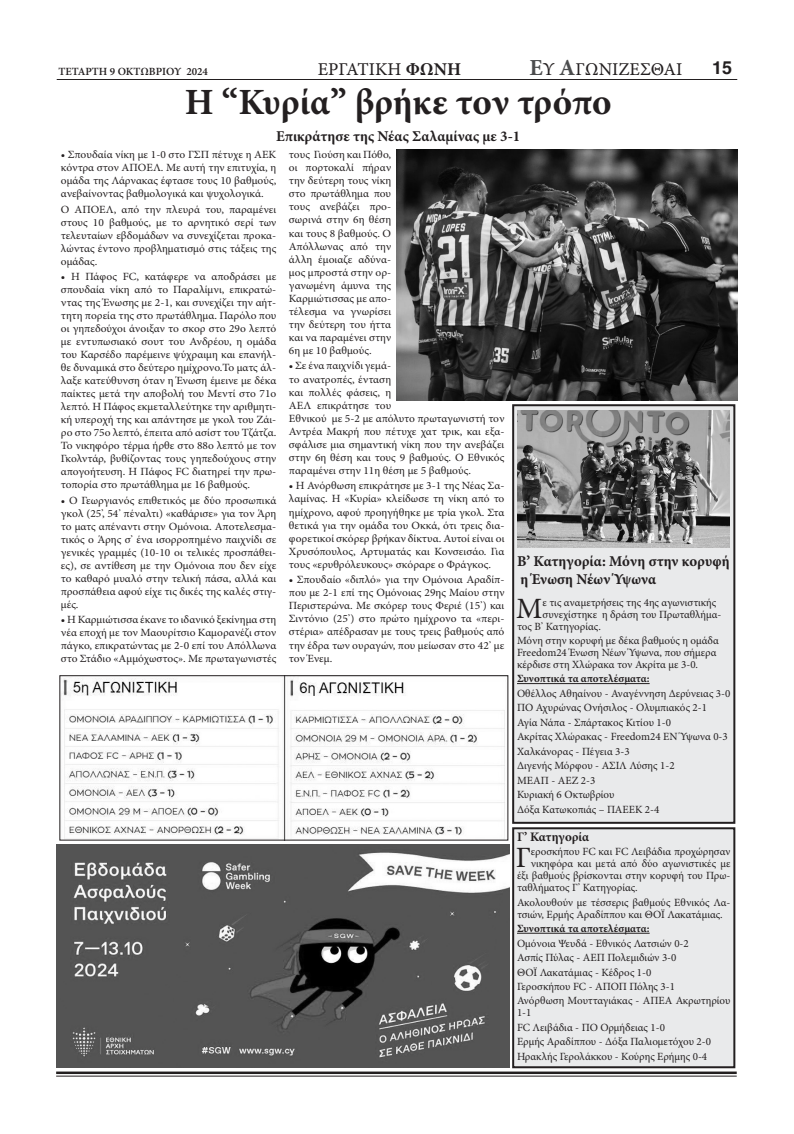
<style>
.page{position:relative;width:794px;height:1134px;background:#fff}
.page>*{position:absolute;margin:0;border:0;box-sizing:border-box;transform-origin:0 0}
.t1{font:700 37px "Minion Pro";letter-spacing:-.005em;color:#231f20}
.t2{font:29.5px "Minion Pro";color:#231f20}
.t3{font:18px "Minion Pro Capt";color:#231f20}
.t4{font:700 18px "Helvetica";color:#231f20}
.t5{font:15px "Minion Pro Bold Capt";color:#231f20}
.t6{font:700 15px "Minion Pro";letter-spacing:.005em;color:#231f20}
.t7{font:700 13px "Minion Pro";color:#231f20}
.t8{font:11px/13px "Minion Pro";color:#231f20;text-align:justify;scale:1.04 1}
.t9{font:11px/12px "Minion Pro";color:#231f20}
.t10{font:700 11px "Minion Pro";letter-spacing:-.005em;color:#231f20}
.t11{font:600 11px "Minion Pro";color:#231f20}
.s1{font-family:"Minion Pro";font-weight:700}
.s2{font-family:"Minion Pro";font-weight:700;font-size:23px;color:#4b4c4d}
</style>
<div class="page">
<div style="left:513px;top:405px;width:221px;height:418px;background:#e9eaeb"></div>
<hr style="left:517px;top:683px;width:132px;height:1px;background:#231f20">
<div style="left:512px;top:404px;width:223px;height:420px;border:2px solid #231f20"></div>
<div style="left:513px;top:828px;width:221px;height:239px;background:#e9eaeb"></div>
<hr style="left:517px;top:933px;width:132px;height:1px;background:#231f20">
<div style="left:512px;top:827px;width:223px;height:241px;border:2px solid #231f20"></div>
<img style="left:517px;top:411px;width:212px;height:136px">
<img style="left:397px;top:150px;width:340px;height:251px">
<img style="left:57px;top:845px;width:452px;height:222px">
<img style="left:61px;top:677px;width:444px;height:162px">
<div style="left:59px;top:675px;width:449px;height:166px;border:1px solid #231f20"></div>
<hr style="left:56px;top:1071px;width:680px;height:3px;background:#231f20">
<hr style="left:56px;top:1076px;width:680px;height:1px;background:#231f20">
<hr style="left:57px;top:79px;width:680px;height:1px;background:#231f20">
<p class="t11" style="left:58px;top:64px;width:151px">ΤΕΤΑΡΤΗ 9 ΟΚΤΩΒΡΙΟΥ 2024</p>
<p class="t3" style="left:318px;top:58px;width:145px">ΕΡΓΑΤΙΚΗ <span class="s1">ΦΩΝΗ</span></p>
<p class="t3" style="left:529px;top:58px;width:154px"><span class="s2">Ε</span>Υ <span class="s2">Α</span>ΓΩΝΙΖΕΣΘΑΙ</p>
<p class="t4" style="left:712px;top:57px;width:22px">15</p>
<p class="t1" style="left:185px;top:76px;width:428px">Η “Κυρία” βρήκε τον τρόπο</p>
<p class="t8" style="left:61px;top:148px;width:209px">• Σπουδαία νίκη με 1-0 στο ΓΣΠ πέτυχε η ΑΕΚ κόντρα στον ΑΠΟΕΛ. Με αυτή την επιτυχία, η ομάδα της Λάρνακας έφτασε τους 10 βαθμούς, ανεβαίνοντας βαθμολογικά και ψυχολογικά.</p>
<p class="t8" style="left:61px;top:203px;width:209px">Ο ΑΠΟΕΛ, από την πλευρά του, παραμένει στους 10 βαθμούς, με το αρνητικό σερί των τελευταίων εβδομάδων να συνεχίζεται προκα&shy;λώντας έντονο προβληματισμό στις τάξεις της ομάδας.</p>
<p class="t8" style="left:61px;top:270px;width:209px">• Η Πάφος FC, κατάφερε να αποδράσει με σπουδαία νίκη από το Παραλίμνι, επικρατώ&shy;ντας της Ένωσης με 2-1, και συνεχίζει την αήτ&shy;τητη πορεία της στο πρωτάθλημα. Παρόλο που οι γηπεδούχοι άνοιξαν το σκορ στο 29ο λεπτό με εντυπωσιακό σουτ του Ανδρέου, η ομάδα του Καρσέδο παρέμεινε ψύχραιμη και επανήλ&shy;θε δυναμικά στο δεύτερο ημίχρονο.Το ματς άλ&shy;λαξε κατεύθυνση όταν η Ένωση έμεινε με δέκα παίκτες μετά την αποβολή του Μεντί στο 71ο λεπτό. Η Πάφος εκμεταλλεύτηκε την αριθμητι&shy;κή υπεροχή της και απάντησε με γκολ του Ζάι&shy;ρο στο 75ο λεπτό, έπειτα από ασίστ του Τζάτζα.<br>Το νικηφόρο τέρμα ήρθε στο 88ο λεπτό με τον Γκολντάρ, βυθίζοντας τους γηπεδούχους στην απογοήτευση. Η Πάφος FC διατηρεί την πρω&shy;τοπορία στο πρωτάθλημα με 16 βαθμούς.</p>
<p class="t8" style="left:61px;top:494px;width:209px">• Ο Γεωργιανός επιθετικός με δύο προσωπικά γκολ (25’, 54’ πέναλτι) «καθάρισε» για τον Άρη το ματς απέναντι στην Ομόνοια. Αποτελεσμα&shy;τικός ο Άρης σ’ ένα ισορροπημένο παιχνίδι σε γενικές γραμμές (10-10 οι τελικές προσπάθει&shy;ες), σε αντίθεση με την Ομόνοια που δεν είχε το καθαρό μυαλό στην τελική πάσα, αλλά και προσπάθεια αφού είχε τις δικές της καλές στιγ&shy;μές.</p>
<p class="t8" style="left:61px;top:613px;width:209px">• Η Καρμιώτισσα έκανε το ιδανικό ξεκίνημα στη νέα εποχή με τον Μαουρίτσιο Καμορανέζι στον πάγκο, επικρατώντας με 2-0 επί του Απόλλωνα στο Στάδιο «Αμμόχωστος». Με πρωταγωνιστές</p>
<p class="t6" style="left:276px;top:125px;width:245px">Επικράτησε της Νέας Σαλαμίνας με 3-1</p>
<p class="t8" style="left:289px;top:148px;width:100px">τους Γιούση και Πόθο, οι πορτοκαλί πήραν την δεύτερη τους νίκη στο πρωτάθλημα που τους ανεβάζει προ&shy;σωρινά στην 6η θέση και τους 8 βαθμούς. Ο Απόλλωνας από την άλλη έμοιαζε αδύνα&shy;μος μπροστά στην ορ&shy;γανωμένη άμυνα της Καρμιώτισσας με απο&shy;τέλεσμα να γνωρίσει την δεύτερη του ήττα και να παραμένει στην 6η με 10 βαθμούς.</p>
<p class="t8" style="left:289px;top:359px;width:209px;text-align:left">• Σε ένα παιχνίδι γεμά-<br>το ανατροπές, ένταση<br>και πολλές φάσεις, η<br>ΑΕΛ επικράτησε του<br>Εθνικού με 5-2 με απόλυτο πρωταγωνιστή τον<br>Αντρέα Μακρή που πέτυχε χατ τρικ, και εξα&shy;σφάλισε μια σημαντική νίκη που την ανεβάζει στην 6η θέση και τους 9 βαθμούς. Ο Εθνικός παραμένει στην 11η θέση με 5 βαθμούς.</p>
<p class="t8" style="left:289px;top:479px;width:209px">• Η Ανόρθωση επικράτησε με 3-1 της Νέας Σα&shy;λαμίνας. Η «Κυρία» κλείδωσε τη νίκη από το ημίχρονο, αφού προηγήθηκε με τρία γκολ. Στα θετικά για την ομάδα του Οκκά, ότι τρεις δια&shy;φορετικοί σκόρερ βρήκαν δίκτυα. Αυτοί είναι οι Χρυσόπουλος, Αρτυματάς και Κονσεισάο. Για τους «ερυθρόλευκους» σκόραρε ο Φράγκος.</p>
<p class="t8" style="left:289px;top:573px;width:209px">• Σπουδαίο «διπλό» για την Ομόνοια Αραδίπ&shy;που με 2-1 επί της Ομόνοιας 29ης Μαίου στην Περιστερώνα. Με σκόρερ τους Φεριέ (15’) και Σιντόνιο (25’) στο πρώτο ημίχρονο τα «περι&shy;στέρια» απέδρασαν με τους τρεις βαθμούς από την έδρα των ουραγών, που μείωσαν στο 42’ με τον Ένεμ.</p>
<p class="t5" style="left:517px;top:552px;width:214px">Β’ Κατηγορία: Μόνη στην κορυφή</p>
<p class="t5" style="left:520px;top:570px;width:137px">η Ένωση Νέων Ύψωνα</p>
<p class="t2" style="left:516px;top:588px;width:28px">Μ</p>
<p class="t9" style="left:542px;top:596px;width:175px">ε τις αναμετρήσεις της 4ης αγωνιστικής</p>
<p class="t9" style="left:542px;top:608px;width:180px">συνεχίστηκε η δράση του Πρωταθλήμα-</p>
<p class="t9" style="left:517px;top:620px;width:85px">τος Β’ Κατηγορίας.</p>
<p class="t9" style="left:517px;top:634px;width:203px">Μόνη στην κορυφή με δέκα βαθμούς η ομάδα<br>Freedom24 Ένωση Νέων Ύψωνα, που σήμερα κέρδισε στη Χλώρακα τον Ακρίτα με 3-0.</p>
<p class="t10" style="left:517px;top:671px;width:134px">Συνοπτικά τα αποτελέσματα:</p>
<p class="t9" style="left:517px;top:687px;width:215px">Οθέλλος Αθηαίνου - Αναγέννηση Δερύνειας 3-0</p>
<p class="t9" style="left:517px;top:702px;width:191px">ΠΟ Αχυρώνας Ονήσιλος - Ολυμπιακός 2-1</p>
<p class="t9" style="left:517px;top:716px;width:155px">Αγία Νάπα - Σπάρτακος Κιτίου 1-0</p>
<p class="t9" style="left:517px;top:731px;width:212px">Ακρίτας Χλώρακας - Freedom24 ΕΝ Ύψωνα 0-3</p>
<p class="t9" style="left:517px;top:745px;width:114px">Χαλκάνορας - Πέγεια 3-3</p>
<p class="t9" style="left:517px;top:760px;width:159px">Διγενής Μόρφου - ΑΣΙΛ Λύσης 1-2</p>
<p class="t9" style="left:517px;top:774px;width:80px">ΜΕΑΠ - ΑΕΖ 2-3</p>
<p class="t9" style="left:517px;top:789px;width:99px">Κυριακή 6 Οκτωβρίου</p>
<p class="t9" style="left:517px;top:803px;width:144px">Δόξα Κατωκοπιάς – ΠΑΕΕΚ 2-4</p>
<p class="t7" style="left:517px;top:827px;width:74px">Γ’ Κατηγορία</p>
<p class="t2" style="left:516px;top:838px;width:16px">Γ</p>
<p class="t9" style="left:531px;top:846px;width:201px">εροσκήπου FC και FC Λειβάδια προχώρησαν</p>
<p class="t9" style="left:531px;top:858px;width:201px">νικηφόρα και μετά από δύο αγωνιστικές με</p>
<p class="t9" style="left:517px;top:870px;width:215px">έξι βαθμούς βρίσκονται στην κορυφή του Πρω-</p>
<p class="t9" style="left:517px;top:882px;width:122px">ταθλήματος Γ’ Κατηγορίας.</p>
<p class="t9" style="left:517px;top:896px;width:215px">Ακολουθούν με τέσσερις βαθμούς Εθνικός Λα&shy;τσιών, Ερμής Αραδίππου και ΘΟΪ Λακατάμιας.</p>
<p class="t10" style="left:517px;top:921px;width:134px">Συνοπτικά τα αποτελέσματα:</p>
<p class="t9" style="left:517px;top:937px;width:173px">Ομόνοια Ψευδά - Εθνικός Λατσιών 0-2</p>
<p class="t9" style="left:517px;top:951px;width:161px">Ασπίς Πύλας - ΑΕΠ Πολεμιδιών 3-0</p>
<p class="t9" style="left:517px;top:966px;width:136px">ΘΟΪ Λακατάμιας - Κέδρος 1-0</p>
<p class="t9" style="left:517px;top:980px;width:159px">Γεροσκήπου FC - ΑΠΟΠ Πόλης 3-1</p>
<p class="t9" style="left:517px;top:995px;width:215px">Ανόρθωση Μουτταγιάκας - ΑΠΕΑ Ακρωτηρίου<br>1-1</p>
<p class="t9" style="left:517px;top:1021px;width:149px">FC Λειβάδια - ΠΟ Ορμήδειας 1-0</p>
<p class="t9" style="left:517px;top:1036px;width:196px">Ερμής Αραδίππου - Δόξα Παλιομετόχου 2-0</p>
<p class="t9" style="left:517px;top:1050px;width:192px">Ηρακλής Γερολάκκου - Κούρης Ερήμης 0-4</p>
</div>
